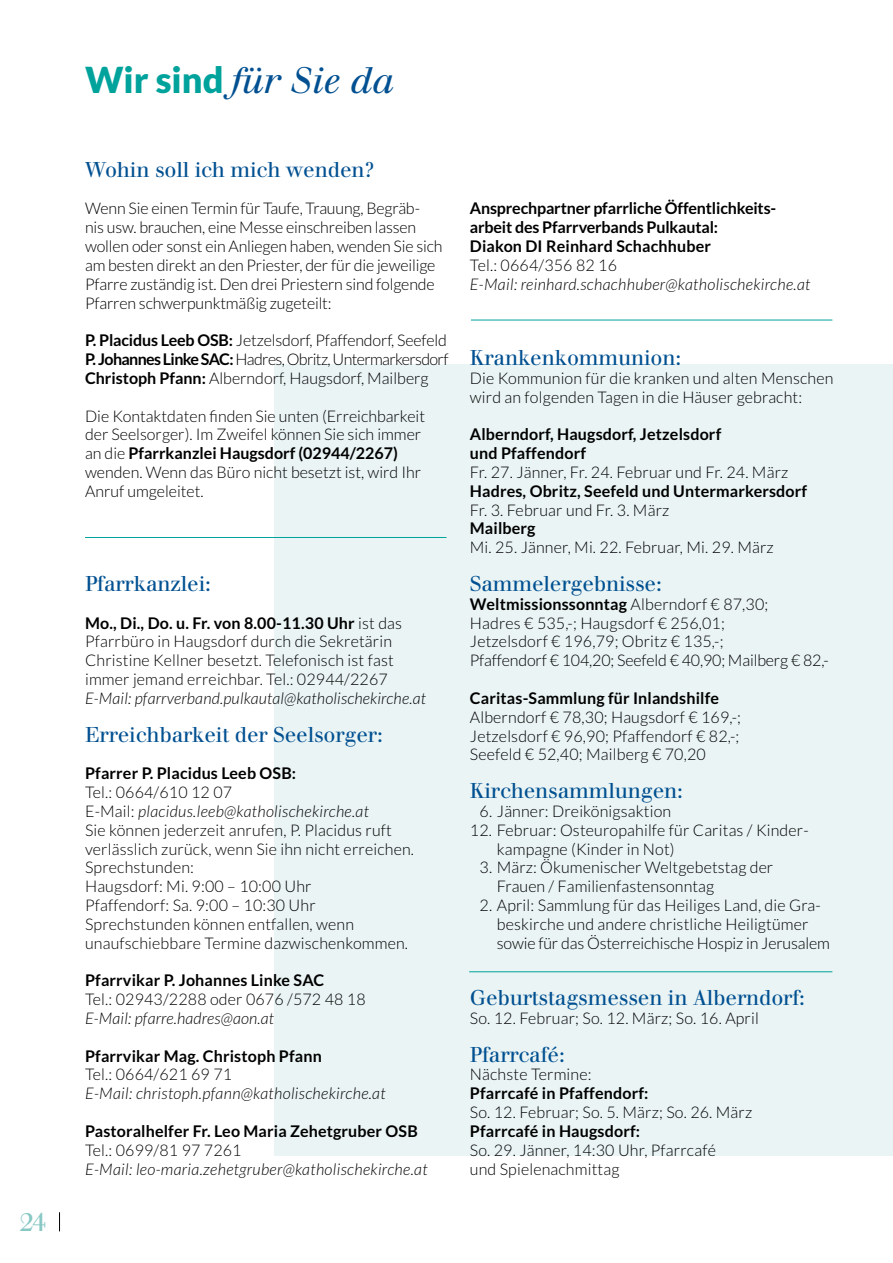
<style>
.page{position:relative;width:893px;height:1263px;background:#fff}
.page>*{position:absolute;margin:0;border:0;box-sizing:border-box;transform-origin:0 0}
.t1{font:italic 36px "Walbaum LT";color:#005091}
.t2{font:25.5px "Walbaum LT";color:#87c7c4}
.t3{font:21px "Walbaum LT";letter-spacing:-.01em;color:#005091}
.t4{font:300 16.05px/18.9px "Lato";letter-spacing:.01em;color:#000}
.t5{font:700 16.05px/18.8px "Lato";letter-spacing:.01em;color:#000}
.t6{font:300 16.05px/18.9px "Lato";letter-spacing:-.01em;color:#000}
.t7{font:italic 300 16.05px "Lato";letter-spacing:.02em;color:#000}
.t8{font:700 16.05px/18.9px "Lato";letter-spacing:-.01em;color:#000}
.s1{font-family:"Lato";font-weight:900;font-style:normal;color:#00a29c}
.s2{font-weight:700}
.s3{font-style:italic}
</style>
<div class="page">
<svg style="left:59px;top:1212px;width:1px;height:19px"></svg>
<div style="left:275px;top:364px;width:618px;height:792px;background:#eaf4f4"></div>
<hr style="left:471px;top:320px;width:361px;height:1px;background:#00a29c">
<hr style="left:469px;top:971px;width:363px;height:1px;background:#00a29c">
<hr style="left:85px;top:537px;width:361px;height:1px;background:#00a29c">
<h2 class="t2" style="left:20px;top:1207px;width:29px">24</h2>
<h1 class="t1" style="left:85px;top:58px;width:311px"><span class="s1">Wir sind</span> für Sie da</h1>
<h3 class="t3" style="left:85px;top:157px;width:290px">Wohin soll ich mich wenden?</h3>
<p class="t6" style="left:85px;top:199px;width:359px">Wenn Sie einen Termin für Taufe, Trauung, Begräb&shy;nis usw. brauchen, eine Messe einschreiben lassen wollen oder sonst ein Anliegen haben, wenden Sie sich am besten direkt an den Priester, der für die jeweilige Pfarre zuständig ist. Den drei Priestern sind folgende Pfarren schwerpunktmäßig zugeteilt:</p>
<p class="t4" style="left:85px;top:331px;width:365px;text-align:justify"><span class="s2">P. Placidus Leeb OSB:</span> Jetzelsdorf, Pfaffendorf, Seefeld <span class="s2">P. Johannes Linke SAC:</span> Hadres, Obritz, Untermarkersdorf <span class="s2">Christoph Pfann:</span> Alberndorf, Haugsdorf, Mailberg</p>
<p class="t4" style="left:85px;top:406px;width:342px">Die Kontaktdaten finden Sie unten (Erreichbarkeit der Seelsorger). Im Zweifel können Sie sich immer an die <span class="s2">Pfarrkanzlei Haugsdorf (02944/2267) </span>wenden. Wenn das Büro nicht besetzt ist, wird Ihr Anruf umgeleitet.</p>
<h3 class="t3" style="left:85px;top:571px;width:127px">Pfarrkanzlei:</h3>
<p class="t4" style="left:85px;top:613px;width:319px"><span class="s2">Mo., Di., Do. u. Fr. von 8.00-11.30 Uhr</span> ist das Pfarrbüro in Haugsdorf durch die Sekretärin Christine Kellner besetzt. Telefonisch ist fast immer jemand erreichbar. Tel.: 02944/2267</p>
<p class="t7" style="left:85px;top:689px;width:342px">E-Mail: pfarrverband.pulkautal@katholischekirche.at</p>
<h3 class="t3" style="left:85px;top:722px;width:299px">Erreichbarkeit der Seelsorger:</h3>
<p class="t5" style="left:85px;top:764px;width:213px">Pfarrer P. Placidus Leeb OSB:</p>
<p class="t4" style="left:85px;top:783px;width:331px">Tel.: 0664/610 12 07<br>E-Mail: <span class="s3">placidus.leeb@katholischekirche.at<br></span>Sie können jederzeit anrufen, P. Placidus ruft verlässlich zurück, wenn Sie ihn nicht erreichen.<br>Sprechstunden:<br>Haugsdorf: Mi. 9:00 – 10:00 Uhr<br>Pfaffendorf: Sa. 9:00 – 10:30 Uhr Sprechstunden können entfallen, wenn unaufschiebbare Termine dazwischenkommen.</p>
<p class="t5" style="left:85px;top:971px;width:241px">Pfarrvikar P. Johannes Linke SAC</p>
<p class="t4" style="left:85px;top:990px;width:282px">Tel.: 02943/2288 oder 0676 /572 48 18</p>
<p class="t7" style="left:85px;top:1009px;width:191px">E-Mail: pfarre.hadres@aon.at</p>
<p class="t5" style="left:85px;top:1046px;width:238px">Pfarrvikar Mag. Christoph Pfann</p>
<p class="t4" style="left:85px;top:1065px;width:149px">Tel.: 0664/621 69 71</p>
<p class="t7" style="left:85px;top:1085px;width:302px">E-Mail: christoph.pfann@katholischekirche.at</p>
<p class="t5" style="left:85px;top:1121px;width:334px">Pastoralhelfer Fr. Leo Maria Zehetgruber OSB</p>
<p class="t4" style="left:85px;top:1140px;width:158px">Tel.: 0699/81 97 7261</p>
<p class="t7" style="left:85px;top:1160px;width:344px">E-Mail: leo-maria.zehetgruber@katholischekirche.at</p>
<p class="t8" style="left:470px;top:199px;width:308px">Ansprechpartner pfarrliche Öffentlichkeits&shy;arbeit des Pfarrverbands Pulkautal:<br>Diakon DI Reinhard Schachhuber</p>
<p class="t4" style="left:470px;top:256px;width:149px">Tel.: 0664/356 82 16</p>
<p class="t7" style="left:470px;top:275px;width:342px">E-Mail: reinhard.schachhuber@katholischekirche.at</p>
<h3 class="t3" style="left:470px;top:345px;width:213px">Krankenkommunion:</h3>
<p class="t4" style="left:470px;top:369px;width:365px">Die Kommunion für die kranken und alten Menschen wird an folgenden Tagen in die Häuser gebracht:</p>
<p class="t5" style="left:470px;top:425px;width:253px">Alberndorf, Haugsdorf, Jetzelsdorf und Pfaffendorf</p>
<p class="t4" style="left:470px;top:463px;width:320px">Fr. 27. Jänner, Fr. 24. Februar und Fr. 24. März</p>
<p class="t5" style="left:470px;top:481px;width:339px">Hadres, Obritz, Seefeld und Untermarkersdorf</p>
<p class="t4" style="left:470px;top:500px;width:201px">Fr. 3. Februar und Fr. 3. März</p>
<p class="t5" style="left:470px;top:519px;width:67px">Mailberg</p>
<p class="t4" style="left:470px;top:538px;width:305px">Mi. 25. Jänner, Mi. 22. Februar, Mi. 29. März</p>
<h3 class="t3" style="left:470px;top:571px;width:193px">Sammelergebnisse:</h3>
<p class="t4" style="left:470px;top:595px;width:360px"><span class="s2">Weltmissionssonntag</span> Alberndorf € 87,30;<br>Hadres € 535,-; Haugsdorf € 256,01;<br>Jetzelsdorf € 196,79; Obritz € 135,-;<br>Pfaffendorf € 104,20; Seefeld € 40,90; Mailberg € 82,-</p>
<p class="t5" style="left:470px;top:688px;width:251px">Caritas-Sammlung für Inlandshilfe</p>
<p class="t4" style="left:470px;top:708px;width:273px;text-align:justify">Alberndorf € 78,30; Haugsdorf € 169,-; Jetzelsdorf € 96,90; Pfaffendorf € 82,-; Seefeld € 52,40; Mailberg € 70,20</p>
<h3 class="t3" style="left:470px;top:778px;width:215px">Kirchensammlungen:</h3>
<p class="t4" style="left:480px;top:802px;width:193px">6. Jänner: Dreikönigsaktion</p>
<p class="t4" style="left:497px;top:820px;width:313px;text-indent:-27px">12. Februar: Osteuropahilfe für Caritas / Kinder&shy;kampagne (Kinder in Not)</p>
<p class="t4" style="left:497px;top:858px;width:278px;text-indent:-17px">3. März: Ökumenischer Weltgebetstag der<br>Frauen / Familienfastensonntag</p>
<p class="t4" style="left:497px;top:896px;width:335px;text-indent:-17px">2. April: Sammlung für das Heiliges Land, die Gra&shy;beskirche und andere christliche Heiligtümer sowie für das Österreichische Hospiz in Jerusalem</p>
<h3 class="t3" style="left:470px;top:985px;width:337px">Geburtstagsmessen in Alberndorf:</h3>
<p class="t4" style="left:470px;top:1009px;width:290px">So. 12. Februar; So. 12. März; So. 16. April</p>
<h3 class="t3" style="left:470px;top:1042px;width:96px">Pfarrcafé:</h3>
<p class="t4" style="left:470px;top:1065px;width:123px">Nächste Termine:</p>
<p class="t5" style="left:470px;top:1084px;width:180px">Pfarrcafé in Pfaffendorf:</p>
<p class="t4" style="left:470px;top:1103px;width:284px">So. 12. Februar; So. 5. März; So. 26. März</p>
<p class="t5" style="left:470px;top:1121px;width:172px">Pfarrcafé in Haugsdorf:</p>
<p class="t4" style="left:470px;top:1141px;width:248px">So. 29. Jänner, 14:30 Uhr, Pfarrcafé und Spielenachmittag</p>
</div>
